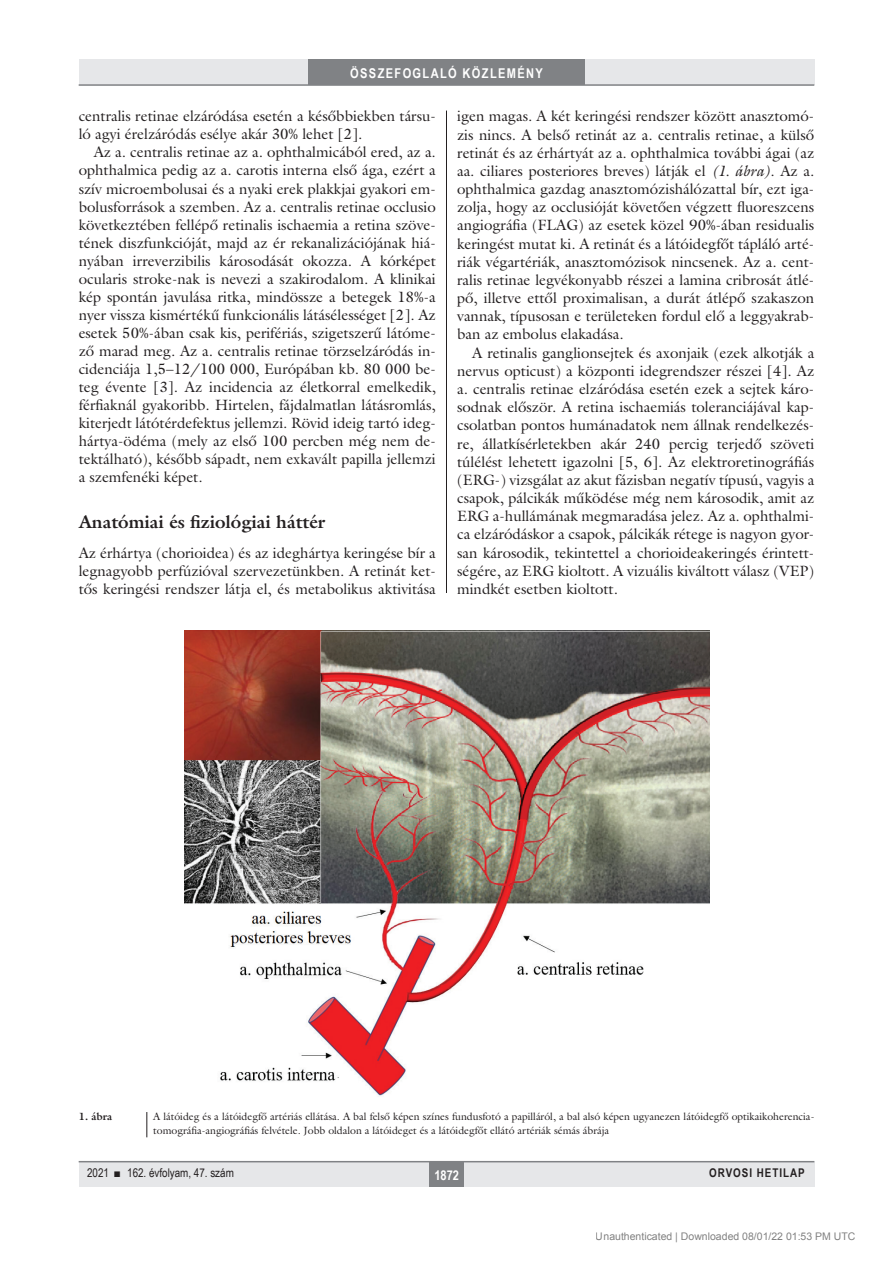
<style>
.page{position:relative;width:893px;height:1263px;background:#fff}
.page>*{position:absolute;margin:0;border:0;box-sizing:border-box;transform-origin:0 0}
.alcimbold{font:700 18px "Galliard Reg";color:#231f20}
.Body_Text{font:15px/18px "Galliard Reg";color:#231f20;text-align:justify}
.Body_tompa{font:15px/18.1px "Galliard Reg";color:#231f20;text-align:justify}
.rovatcim_jo{font:700 13.5px "Arial Narrow";letter-spacing:.1em;color:#fff}
.oldalszam{font:700 13.5px "Arial Narrow";color:#fff}
.pagina{font:12px "Arial Narrow";color:#231f20}
.pagina-2{font:700 12px "Arial Narrow";letter-spacing:.08em;color:#231f20}
.kepalairas2{font:10.5px/13.5px "Galliard Reg";color:#231f20}
.t1{font:10.5px "Arial";color:rgb(0 0 0/.5)}
.kepalairas1{font:700 10.5px "Galliard Reg";color:#231f20}
.s1{font-style:italic}
</style>
<div class="page">
<div style="left:79px;top:1161px;width:735px;height:25px;background:#e6e7e9"></div>
<hr style="left:79px;top:1161px;width:735px;height:1px;background:#808285">
<div style="left:430px;top:1161px;width:34px;height:25px;background:#808285"></div>
<div style="left:79px;top:60px;width:735px;height:25px;background:#e6e7e9"></div>
<div style="left:308px;top:60px;width:277px;height:25px;background:#808285"></div>
<hr style="left:79px;top:84px;width:735px;height:2px;background:#808285">
<hr style="left:446px;top:111px;width:1px;height:1026px;background:#231f20">
<img style="left:184px;top:630px;width:526px;height:480px">
<div style="left:79px;top:1112px;width:735px;height:25px;background:#fff"></div>
<svg style="left:146px;top:1112px;width:1px;height:25px"></svg>
<p class="rovatcim_jo" style="left:350px;top:63px;width:194px">ÖSSZEFOGLALÓ KÖZLEMÉNY</p>
<p class="Body_tompa" style="left:79px;top:107px;width:359px">centralis retinae elzáródása esetén a későbbiekben társu&shy;ló agyi érelzáródás esélye akár 30% lehet [2].</p>
<p class="Body_Text" style="left:79px;top:143px;width:359px;text-indent:15px">Az a. centralis retinae az a. ophthalmicából ered, az a. ophthalmica pedig az a. carotis interna első ága, ezért a szív microembolusai és a nyaki erek plakkjai gyakori em&shy;bolusforrások a szemben. Az a. centralis retinae occlusio következtében fellépő retinalis ischaemia a retina szöve&shy;tének diszfunkcióját, majd az ér rekanalizációjának hiá&shy;nyában irreverzibilis károsodását okozza. A kórképet ocularis stroke-nak is nevezi a szakirodalom. A klinikai kép spontán javulása ritka, mindössze a betegek 18%-a nyer vissza kismértékű funkcionális látásélességet [2]. Az esetek 50%-ában csak kis, perifériás, szigetszerű látóme&shy;ző marad meg. Az a. centralis retinae törzselzáródás in&shy;cidenciája 1,5–12/100 000, Európában kb. 80 000 be&shy;teg évente [3]. Az incidencia az életkorral emelkedik, férfiaknál gyakoribb. Hirtelen, fájdalmatlan látásromlás, kiterjedt látótérdefektus jellemzi. Rövid ideig tartó ideg&shy;hártya-ödéma (mely az első 100 percben még nem de&shy;tektálható), később sápadt, nem exkavált papilla jellemzi a szemfenéki képet.</p>
<p class="alcimbold" style="left:79px;top:510px;width:248px">Anatómiai és fiziológiai háttér</p>
<p class="Body_tompa" style="left:79px;top:543px;width:359px">Az érhártya (chorioidea) és az ideghártya keringése bír a legnagyobb perfúzióval szervezetünkben. A retinát ket&shy;tős keringési rendszer látja el, és metabolikus aktivitása</p>
<p class="Body_tompa" style="left:457px;top:107px;width:359px">igen magas. A két keringési rendszer között anasztomó&shy;zis nincs. A belső retinát az a. centralis retinae, a külső retinát és az érhártyát az a. ophthalmica további ágai (az aa. ciliares posteriores breves) látják el <span class="s1">(1. ábra)</span>. Az a. ophthalmica gazdag anasztomózishálózattal bír, ezt iga&shy;zolja, hogy az occlusióját követően végzett fluoreszcens angiográfia (FLAG) az esetek közel 90%-ában residualis keringést mutat ki. A retinát és a látóidegfőt tápláló arté&shy;riák végartériák, anasztomózisok nincsenek. Az a. cent&shy;ralis retinae legvékonyabb részei a lamina cribrosát átlé&shy;pő, illetve ettől proximalisan, a durát átlépő szakaszon vannak, típusosan e területeken fordul elő a leggyakrab&shy;ban az embolus elakadása.</p>
<p class="Body_Text" style="left:457px;top:343px;width:359px;text-indent:15px">A retinalis ganglionsejtek és axonjaik (ezek alkotják a nervus opticust) a központi idegrendszer részei [4]. Az a. centralis retinae elzáródása esetén ezek a sejtek káro&shy;sodnak először. A retina ischaemiás toleranciájával kap&shy;csolatban pontos humánadatok nem állnak rendelkezés&shy;re, állatkísérletekben akár 240 percig terjedő szöveti túlélést lehetett igazolni [5, 6]. Az elektroretinográfiás (ERG-) vizsgálat az akut fázisban negatív típusú, vagyis a csapok, pálcikák működése még nem károsodik, amit az ERG a-hullámának megmaradása jelez. Az a. ophthalmi&shy;ca elzáródáskor a csapok, pálcikák rétege is nagyon gyor&shy;san károsodik, tekintettel a chorioideakeringés érintett&shy;ségére, az ERG kioltott. A vizuális kiváltott válasz (VEP) mindkét esetben kioltott.</p>
<p class="kepalairas1" style="left:79px;top:1110px;width:35px">1. ábra</p>
<p class="kepalairas2" style="left:153px;top:1110px;width:663px">A látóideg és a látóidegfő artériás ellátása. A bal felső képen színes fundusfotó a papilláról, a bal alsó képen ugyanezen látóidegfő optikaikoherencia&shy;tomográfia-angiográfiás felvétele. Jobb oldalon a látóideget és a látóidegfőt ellátó artériák sémás ábrája</p>
<p class="pagina" style="left:87px;top:1164px;width:148px">2021 ■ 162. évfolyam, 47. szám</p>
<p class="oldalszam" style="left:434px;top:1165px;width:26px">1872</p>
<p class="pagina-2" style="left:709px;top:1164px;width:97px">ORVOSI HETILAP</p>
<p class="t1" style="left:596px;top:1231px;width:261px">Unauthenticated | Downloaded 08/01/22 01:53 PM UTC</p>
</div>
